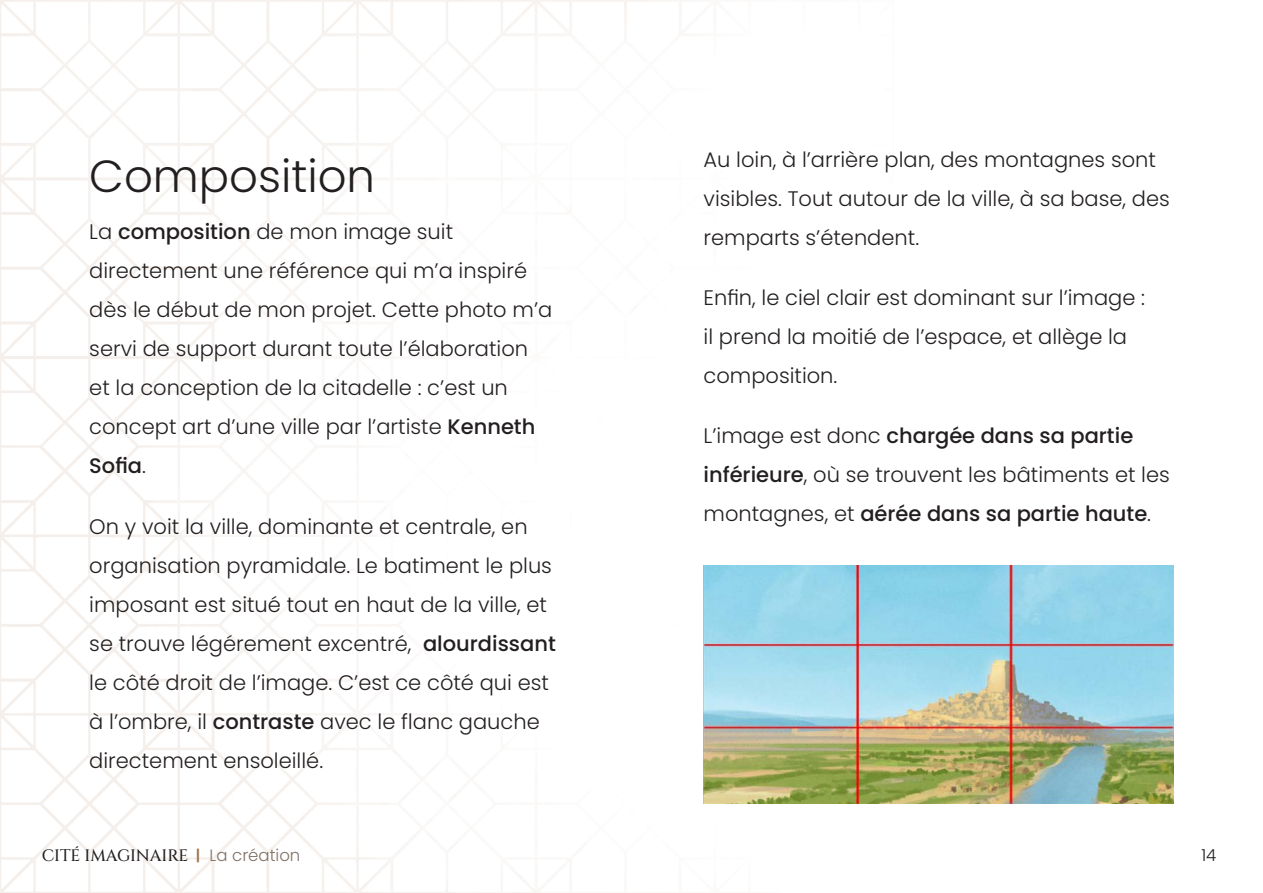
<style>
.page{position:relative;width:1263px;height:893px;background:#fff}
.page>*{position:absolute;margin:0;border:0;box-sizing:border-box;transform-origin:0 0}
.titre_sous_chapitre{font:300 45px "Poppins";color:#231f20}
.t1{font:300 21px/39px "Poppins";color:#231f20}
.t2{font:500 16.5px "Cinzel";color:#231f20}
.t3{font:300 16.5px "Poppins";color:#231f20}
.s1{font-weight:500}
.s2{font-family:"Barlow";font-weight:600;color:#9e704a}
.s3{font-family:"Poppins";font-weight:300;color:#807164}
</style>
<div class="page">
<img style="left:0;top:0;width:691px;height:893px">
<img style="left:703px;top:565px;width:471px;height:239px">
<p class="titre_sous_chapitre" style="left:89px;top:150px;width:287px">Composition</p>
<p class="t1" style="left:89px;top:213px;width:464px">La <span class="s1">composition</span> de mon image suit directement une référence qui m’a inspiré dès le début de mon projet. Cette photo m’a servi de support durant toute l’élaboration et la conception de la citadelle : c’est un concept art d’une ville par l’artiste <span class="s1">Kenneth Sofia</span>.</p>
<p class="t1" style="left:89px;top:507px;width:468px">On y voit la ville, dominante et centrale, en organisation pyramidale. Le batiment le plus imposant est situé tout en haut de la ville, et se trouve légérement excentré, <span class="s1">alourdissant </span>le côté droit de l’image. C’est ce côté qui est à l’ombre, il <span class="s1">contraste</span> avec le flanc gauche directement ensoleillé.</p>
<p class="t1" style="left:703px;top:140px;width:468px">Au loin, à l’arrière plan, des montagnes sont visibles. Tout autour de la ville, à sa base, des remparts s’étendent.</p>
<p class="t1" style="left:703px;top:278px;width:443px">Enfin, le ciel clair est dominant sur l’image : il prend la moitié de l’espace, et allège la composition.</p>
<p class="t1" style="left:703px;top:416px;width:468px">L’image est donc <span class="s1">chargée dans sa partie inférieure</span>, où se trouvent les bâtiments et les montagnes, et <span class="s1">aérée dans sa partie haute</span>.</p>
<p class="t2" style="left:42px;top:845px;width:260px">CITÉ IMAGINAIRE <span class="s2">|</span> <span class="s3">La création</span></p>
<p class="t3" style="left:1201px;top:846px;width:16px">14</p>
</div>
